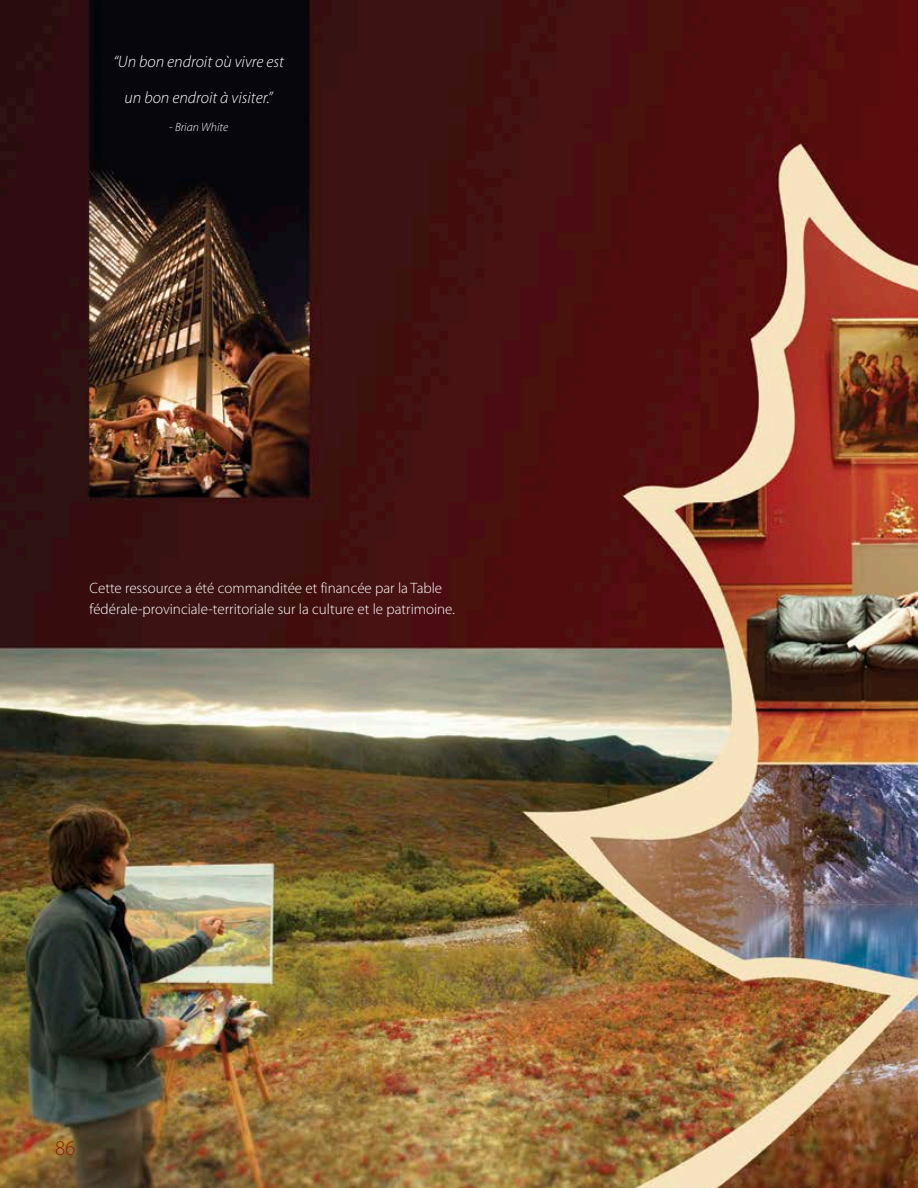
<style>
.page{position:relative;width:918px;height:1188px;background:#fff}
.page>*{position:absolute;margin:0;border:0;box-sizing:border-box;transform-origin:0 0}
.t1{font:300 21px "Myriad Pro";color:#891f01}
.Pull_Quote{font:italic 300 16.5px/36px "Myriad Pro";color:#fff;text-align:center}
.Body{font:300 15px/21px "Myriad Pro";color:#fff}
.Pull_Quote_Cred{font:italic 300 12px "Myriad Pro";color:#fff}
</style>
<div class="page">
<img style="left:0;top:0;width:918px;height:1188px">
<p class="Pull_Quote" style="left:113px;top:43px;width:172px">“Un bon endroit où vivre est un bon endroit à visiter.”</p>
<p class="Pull_Quote_Cred" style="left:169px;top:120px;width:60px">- Brian White</p>
<p class="Body" style="left:90px;top:578px;width:367px">Cette ressource a été commanditée et financée par la Table fédérale-provinciale-territoriale sur la culture et le patrimoine.</p>
<h1 class="t1" style="left:55px;top:1135px;width:22px">86</h1>
</div>
